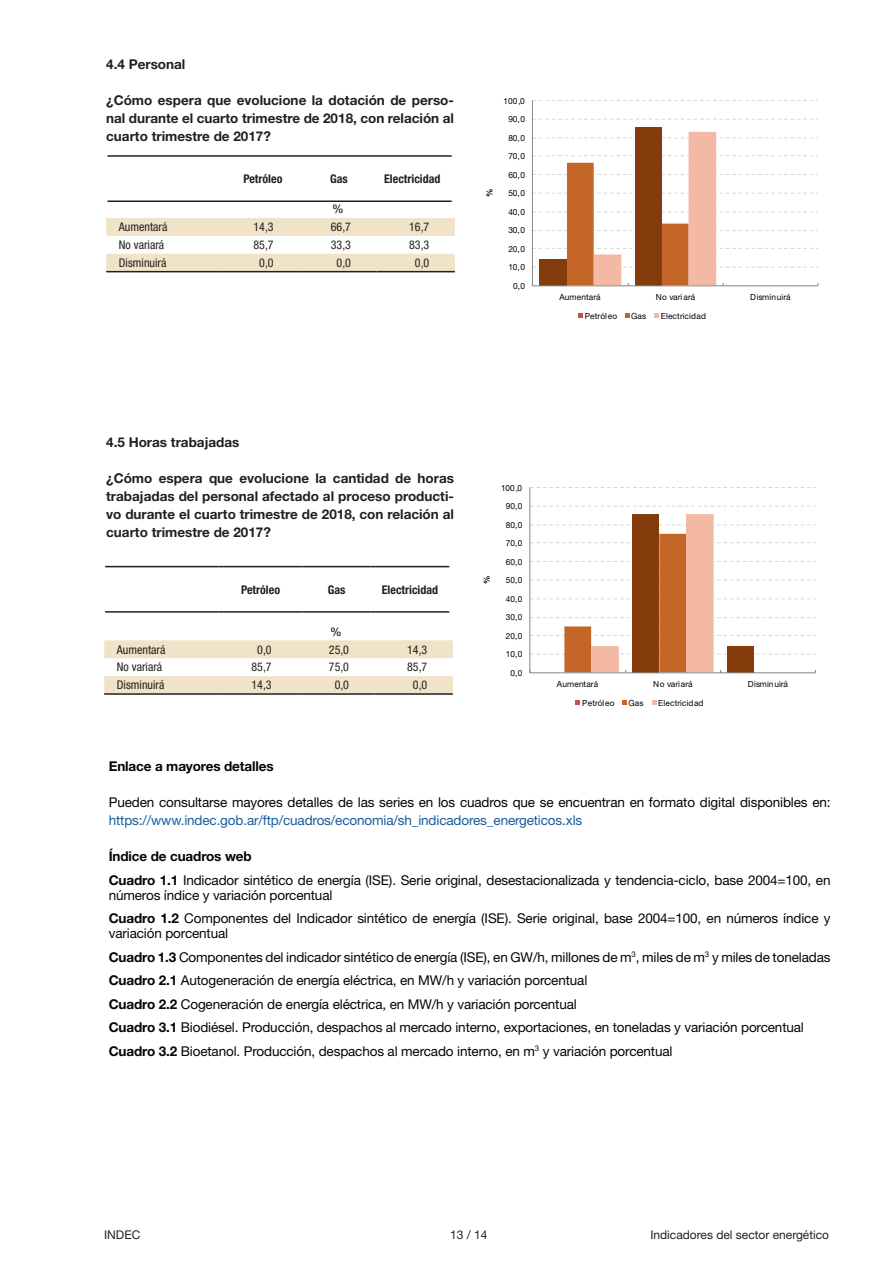
<style>
.page{position:relative;width:893px;height:1263px;background:#fff}
.page>*{position:absolute;margin:0;border:0;box-sizing:border-box;transform-origin:0 0}
.t1{font:13.5px/15px "Helvetica Neue LT Std";letter-spacing:-.01em;color:#040503}
.t2{font:700 13.5px/18px "Helvetica Neue LT Std";color:#231f20;text-align:justify}
.t3{font:700 13.5px "Helvetica Neue LT Std";letter-spacing:-.01em;color:#040503}
.t4{font:condensed 12px "Helvetica Neue LT Std";color:#231f20}
.t5{font:700 condensed 12px "Helvetica Neue LT Std";color:#231f20}
.t6{font:12px "Helvetica Neue LT Std";color:#231f20}
.t7{font:condensed 12px "Helvetica Neue LT Std";color:#231f20;scale:1.2 1}
.t8{font:8.4px "Helvetica Neue LT Std";color:#000}
.t9{font:8.4px "Helvetica Neue LT Std";letter-spacing:.02em;color:#000}
.t10{font:700 8.25px "Helvetica Neue LT Std";color:#000}
.s1{color:#175d9e}
.s2{font-weight:700}
</style>
<div class="page">
<svg style="left:106px;top:218px;width:349px;height:53px"></svg>
<hr style="left:106px;top:271px;width:116px;height:1px;background:#231f20">
<hr style="left:222px;top:271px;width:77px;height:1px;background:#231f20">
<hr style="left:299px;top:271px;width:78px;height:1px;background:#231f20">
<hr style="left:377px;top:271px;width:78px;height:1px;background:#231f20">
<svg style="left:104px;top:640px;width:349px;height:53px"></svg>
<hr style="left:104px;top:693px;width:116px;height:2px;background:#231f20">
<hr style="left:220px;top:693px;width:77px;height:2px;background:#231f20">
<hr style="left:297px;top:693px;width:78px;height:2px;background:#231f20">
<hr style="left:375px;top:693px;width:78px;height:2px;background:#231f20">
<hr style="left:107px;top:155px;width:114px;height:2px;background:#231f20">
<hr style="left:221px;top:155px;width:84px;height:2px;background:#231f20">
<hr style="left:305px;top:155px;width:68px;height:2px;background:#231f20">
<hr style="left:373px;top:155px;width:79px;height:2px;background:#231f20">
<hr style="left:107px;top:200px;width:114px;height:2px;background:#231f20">
<hr style="left:221px;top:200px;width:84px;height:2px;background:#231f20">
<hr style="left:305px;top:200px;width:68px;height:2px;background:#231f20">
<hr style="left:373px;top:200px;width:79px;height:2px;background:#231f20">
<hr style="left:105px;top:566px;width:114px;height:1px;background:#231f20">
<hr style="left:219px;top:566px;width:84px;height:1px;background:#231f20">
<hr style="left:303px;top:566px;width:68px;height:1px;background:#231f20">
<hr style="left:371px;top:566px;width:78px;height:1px;background:#231f20">
<hr style="left:105px;top:611px;width:114px;height:2px;background:#231f20">
<hr style="left:219px;top:611px;width:84px;height:2px;background:#231f20">
<hr style="left:303px;top:611px;width:68px;height:2px;background:#231f20">
<hr style="left:371px;top:611px;width:78px;height:2px;background:#231f20">
<svg style="left:533px;top:119px;width:285px;height:1px"></svg>
<svg style="left:533px;top:100px;width:285px;height:1px"></svg>
<div style="left:635px;top:127px;width:27px;height:158px;background:#843c0c"></div>
<hr style="left:532px;top:100px;width:1px;height:186px;background:#868686">
<svg style="left:533px;top:132px;width:286px;height:154px"></svg>
<svg style="left:578px;top:313px;width:5px;height:5px"></svg>
<svg style="left:625px;top:313px;width:5px;height:5px"></svg>
<svg style="left:654px;top:313px;width:5px;height:5px"></svg>
<svg style="left:530px;top:506px;width:285px;height:1px"></svg>
<svg style="left:530px;top:487px;width:285px;height:1px"></svg>
<hr style="left:529px;top:487px;width:1px;height:186px;background:#868686">
<svg style="left:529px;top:514px;width:287px;height:159px"></svg>
<svg style="left:575px;top:700px;width:5px;height:5px"></svg>
<svg style="left:622px;top:700px;width:5px;height:5px"></svg>
<svg style="left:652px;top:700px;width:4px;height:5px"></svg>
<p class="t2" style="left:106px;top:55px;width:81px">4.4 Personal</p>
<p class="t2" style="left:106px;top:91px;width:349px">¿Cómo espera que evolucione la dotación de perso&shy;nal durante el cuarto trimestre de 2018, con relación al cuarto trimestre de 2017?</p>
<p class="t8" style="left:504px;top:96px;width:23px">100,0</p>
<p class="t8" style="left:508px;top:114px;width:18px">90,0</p>
<p class="t8" style="left:508px;top:133px;width:18px">80,0</p>
<p class="t8" style="left:508px;top:151px;width:18px">70,0</p>
<p class="t5" style="left:243px;top:171px;width:40px">Petróleo</p>
<p class="t5" style="left:330px;top:171px;width:19px">Gas</p>
<p class="t5" style="left:384px;top:171px;width:58px">Electricidad</p>
<p class="t8" style="left:508px;top:170px;width:18px">60,0</p>
<p class="t10" style="left:484px;top:197px;width:10px;rotate:-90deg">%</p>
<p class="t8" style="left:508px;top:188px;width:18px">50,0</p>
<p class="t7" style="left:332px;top:202px;width:11px">%</p>
<p class="t8" style="left:508px;top:207px;width:18px">40,0</p>
<p class="t4" style="left:119px;top:220px;width:50px">Aumentará</p>
<p class="t4" style="left:254px;top:220px;width:22px">14,3</p>
<p class="t4" style="left:331px;top:220px;width:22px">66,7</p>
<p class="t4" style="left:409px;top:220px;width:22px">16,7</p>
<p class="t4" style="left:119px;top:238px;width:47px">No variará</p>
<p class="t4" style="left:254px;top:238px;width:22px">85,7</p>
<p class="t4" style="left:331px;top:238px;width:22px">33,3</p>
<p class="t4" style="left:409px;top:238px;width:22px">83,3</p>
<p class="t4" style="left:119px;top:255px;width:49px">Disminuirá</p>
<p class="t4" style="left:259px;top:256px;width:16px">0,0</p>
<p class="t4" style="left:337px;top:256px;width:16px">0,0</p>
<p class="t4" style="left:415px;top:256px;width:16px">0,0</p>
<p class="t8" style="left:508px;top:225px;width:18px">30,0</p>
<p class="t8" style="left:508px;top:244px;width:18px">20,0</p>
<p class="t8" style="left:508px;top:262px;width:18px">10,0</p>
<p class="t8" style="left:513px;top:281px;width:13px">0,0</p>
<p class="t9" style="left:559px;top:292px;width:43px">Aumentará</p>
<p class="t9" style="left:656px;top:292px;width:41px">No variará</p>
<p class="t8" style="left:750px;top:292px;width:42px">Disminuirá</p>
<p class="t9" style="left:585px;top:311px;width:34px">Petróleo</p>
<p class="t8" style="left:631px;top:311px;width:17px">Gas</p>
<p class="t9" style="left:661px;top:311px;width:47px">Electricidad</p>
<p class="t2" style="left:106px;top:433px;width:135px">4.5 Horas trabajadas</p>
<p class="t2" style="left:106px;top:469px;width:349px">¿Cómo espera que evolucione la cantidad de horas trabajadas del personal afectado al proceso producti&shy;vo durante el cuarto trimestre de 2018, con relación al cuarto trimestre de 2017?</p>
<p class="t5" style="left:241px;top:582px;width:40px">Petróleo</p>
<p class="t5" style="left:328px;top:582px;width:19px">Gas</p>
<p class="t5" style="left:382px;top:582px;width:58px">Electricidad</p>
<p class="t7" style="left:330px;top:625px;width:11px">%</p>
<p class="t4" style="left:117px;top:642px;width:50px">Aumentará</p>
<p class="t4" style="left:257px;top:642px;width:16px">0,0</p>
<p class="t4" style="left:329px;top:642px;width:22px">25,0</p>
<p class="t4" style="left:407px;top:642px;width:22px">14,3</p>
<p class="t4" style="left:117px;top:660px;width:47px">No variará</p>
<p class="t4" style="left:252px;top:660px;width:22px">85,7</p>
<p class="t4" style="left:329px;top:660px;width:22px">75,0</p>
<p class="t4" style="left:407px;top:660px;width:22px">85,7</p>
<p class="t4" style="left:117px;top:678px;width:49px">Disminuirá</p>
<p class="t4" style="left:252px;top:678px;width:22px">14,3</p>
<p class="t4" style="left:335px;top:678px;width:16px">0,0</p>
<p class="t4" style="left:413px;top:678px;width:16px">0,0</p>
<p class="t10" style="left:482px;top:584px;width:10px;rotate:-90deg">%</p>
<p class="t8" style="left:501px;top:483px;width:23px">100,0</p>
<p class="t8" style="left:506px;top:501px;width:18px">90,0</p>
<p class="t8" style="left:506px;top:520px;width:18px">80,0</p>
<p class="t8" style="left:506px;top:538px;width:18px">70,0</p>
<p class="t8" style="left:506px;top:557px;width:18px">60,0</p>
<p class="t8" style="left:506px;top:575px;width:18px">50,0</p>
<p class="t8" style="left:506px;top:594px;width:18px">40,0</p>
<p class="t8" style="left:506px;top:612px;width:18px">30,0</p>
<p class="t8" style="left:506px;top:631px;width:18px">20,0</p>
<p class="t8" style="left:506px;top:649px;width:18px">10,0</p>
<p class="t8" style="left:511px;top:668px;width:13px">0,0</p>
<p class="t9" style="left:557px;top:679px;width:43px">Aumentará</p>
<p class="t9" style="left:653px;top:679px;width:41px">No variará</p>
<p class="t8" style="left:748px;top:679px;width:42px">Disminuirá</p>
<p class="t9" style="left:582px;top:697px;width:34px">Petróleo</p>
<p class="t8" style="left:628px;top:697px;width:17px">Gas</p>
<p class="t9" style="left:658px;top:697px;width:47px">Electricidad</p>
<p class="t3" style="left:109px;top:758px;width:166px">Enlace a mayores detalles</p>
<p class="t1" style="left:109px;top:793px;width:723px;line-height:18px">Pueden consultarse mayores detalles de las series en los cuadros que se encuentran en formato digital disponibles en: <span class="s1">https://www.indec.gob.ar/ftp/cuadros/economia/sh_indicadores_energeticos.xls</span></p>
<p class="t3" style="left:109px;top:848px;width:145px">Índice de cuadros web</p>
<p class="t1" style="left:109px;top:872px;width:723px"><span class="s2">Cuadro 1.1</span> Indicador sintético de energía (ISE). Serie original, desestacionalizada y tendencia-ciclo, base 2004=100, en números índice y variación porcentual</p>
<p class="t1" style="left:109px;top:911px;width:723px"><span class="s2">Cuadro 1.2</span> Componentes del Indicador sintético de energía (ISE). Serie original, base 2004=100, en números índice y variación porcentual</p>
<p class="t1" style="left:109px;top:949px;width:723px"><span class="s2">Cuadro 1.3</span> Componentes del indicador sintético de energía (ISE), en GW/h, millones de m<sup>3</sup>, miles de m<sup>3</sup> y miles de toneladas</p>
<p class="t1" style="left:109px;top:973px;width:480px"><span class="s2">Cuadro 2.1</span> Autogeneración de energía eléctrica, en MW/h y variación porcentual</p>
<p class="t1" style="left:109px;top:996px;width:470px"><span class="s2">Cuadro 2.2</span> Cogeneración de energía eléctrica, en MW/h y variación porcentual</p>
<p class="t1" style="left:109px;top:1020px;width:697px"><span class="s2">Cuadro 3.1</span> Biodiésel. Producción, despachos al mercado interno, exportaciones, en toneladas y variación porcentual</p>
<p class="t1" style="left:109px;top:1043px;width:565px"><span class="s2">Cuadro 3.2</span> Bioetanol. Producción, despachos al mercado interno, en m<sup>3</sup> y variación porcentual</p>
<p class="t6" style="left:104px;top:1227px;width:38px">INDEC</p>
<p class="t6" style="left:450px;top:1227px;width:39px">13 / 14</p>
<p class="t6" style="left:650px;top:1227px;width:180px">Indicadores del sector energético</p>
</div>
